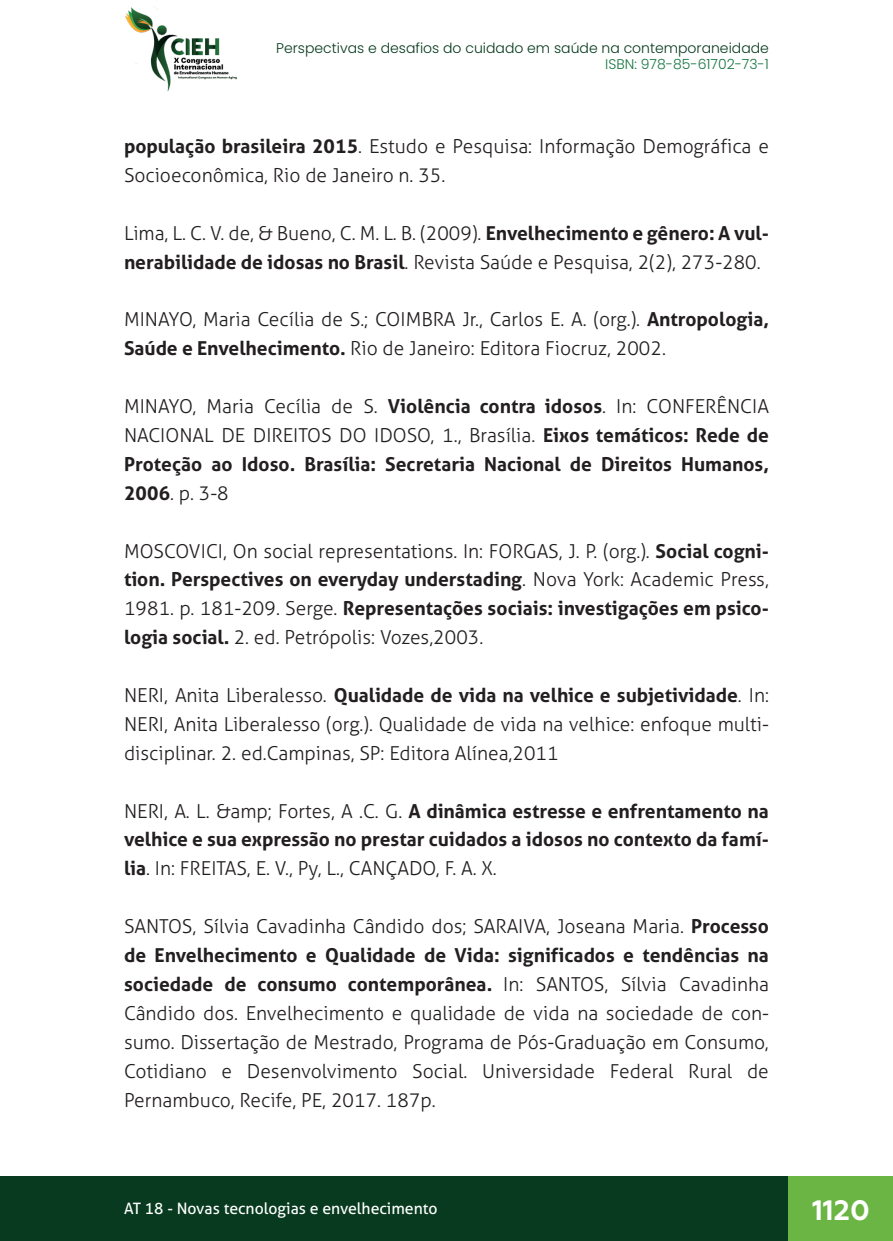
<style>
.page{position:relative;width:893px;height:1241px;background:#fff}
.page>*{position:absolute;margin:0;border:0;box-sizing:border-box;transform-origin:0 0}
.t1{font:700 28px "Geometria";color:#fff}
._12_REFERENCIAS{font:300 19.25px/28.9px "Aller";color:#231f20}
._12_REFERENCIAS-2{font:700 19.25px/28.9px "Aller";color:#231f20;text-align:justify}
.t2{font:15.75px "Aller";color:#fff}
.t3{font:300 14px "Poppins";color:#073a1e}
.t4{font:300 14px "Poppins";color:#177541}
.s1{font-weight:700}
.s2{font-weight:300}
</style>
<div class="page">
<div style="left:0;top:1176px;width:893px;height:64px;background:#073a1e"></div>
<div style="left:789px;top:1176px;width:104px;height:64px;background:#6ab544"></div>
<img style="left:125px;top:6px;width:112px;height:86px">
<p class="t3" style="left:276px;top:39px;width:494px">Perspectivas e desafios do cuidado em saúde na contemporaneidade</p>
<p class="t4" style="left:605px;top:56px;width:165px">ISBN: 978-85-61702-73-1</p>
<p class="_12_REFERENCIAS" style="left:124px;top:131px;width:646px"><span class="s1">população brasileira 2015</span>. Estudo e Pesquisa: Informação Demográfica e<br>Socioeconômica, Rio de Janeiro n. 35.</p>
<p class="_12_REFERENCIAS" style="left:124px;top:218px;width:646px">Lima, L. C. V. de, &amp; Bueno, C. M. L. B. (2009). <span class="s1">Envelhecimento e gênero: A vul&shy;nerabilidade de idosas no Brasil</span>. Revista Saúde e Pesquisa, 2(2), 273-280.</p>
<p class="_12_REFERENCIAS" style="left:124px;top:305px;width:646px">MINAYO, Maria Cecília de S.; COIMBRA Jr., Carlos E. A. (org.). <span class="s1">Antropologia,<br>Saúde e Envelhecimento.</span> Rio de Janeiro: Editora Fiocruz, 2002.</p>
<p class="_12_REFERENCIAS-2" style="left:124px;top:391px;width:646px"><span class="s2">MINAYO, Maria Cecília de S.</span> Violência contra idosos<span class="s2">. In: CONFERÊNCIA NACIONAL DE DIREITOS DO IDOSO, 1., Brasília.</span> Eixos temáticos: Rede de Proteção ao Idoso. Brasília: Secretaria Nacional de Direitos Humanos, 2006<span class="s2">. p. 3-8</span></p>
<p class="_12_REFERENCIAS" style="left:124px;top:536px;width:646px;text-align:justify">MOSCOVICI, On social representations. In: FORGAS, J. P. (org.). <span class="s1">Social cogni&shy;tion. Perspectives on everyday understading</span>. Nova York: Academic Press, 1981. p. 181-209. Serge. <span class="s1">Representações sociais: investigações em psico&shy;logia social.</span> 2. ed. Petrópolis: Vozes,2003.</p>
<p class="_12_REFERENCIAS" style="left:124px;top:680px;width:646px;text-align:justify">NERI, Anita Liberalesso. <span class="s1">Qualidade de vida na velhice e subjetividade</span>. In:<br>NERI, Anita Liberalesso (org.). Qualidade de vida na velhice: enfoque multi&shy;disciplinar. 2. ed.Campinas, SP: Editora Alínea,2011</p>
<p class="_12_REFERENCIAS-2" style="left:124px;top:796px;width:646px"><span class="s2">NERI, A. L. &amp;amp; Fortes, A .C. G.</span> A dinâmica estresse e enfrentamento na velhice e sua expressão no prestar cuidados a idosos no contexto da famí&shy;lia<span class="s2">. In: FREITAS, E. V., Py, L., CANÇADO, F. A. X.</span></p>
<p class="_12_REFERENCIAS" style="left:124px;top:911px;width:646px;text-align:justify">SANTOS, Sílvia Cavadinha Cândido dos; SARAIVA, Joseana Maria. <span class="s1">Processo de Envelhecimento e Qualidade de Vida: significados e tendências na sociedade de consumo contemporânea.</span> In: SANTOS, Sílvia Cavadinha Cândido dos. Envelhecimento e qualidade de vida na sociedade de con&shy;sumo. Dissertação de Mestrado, Programa de Pós-Graduação em Consumo, Cotidiano e Desenvolvimento Social. Universidade Federal Rural de Pernambuco, Recife, PE, 2017. 187p.</p>
<p class="t2" style="left:124px;top:1198px;width:315px">AT 18 - Novas tecnologias e envelhecimento</p>
<h1 class="t1" style="left:812px;top:1192px;width:59px">1120</h1>
</div>
